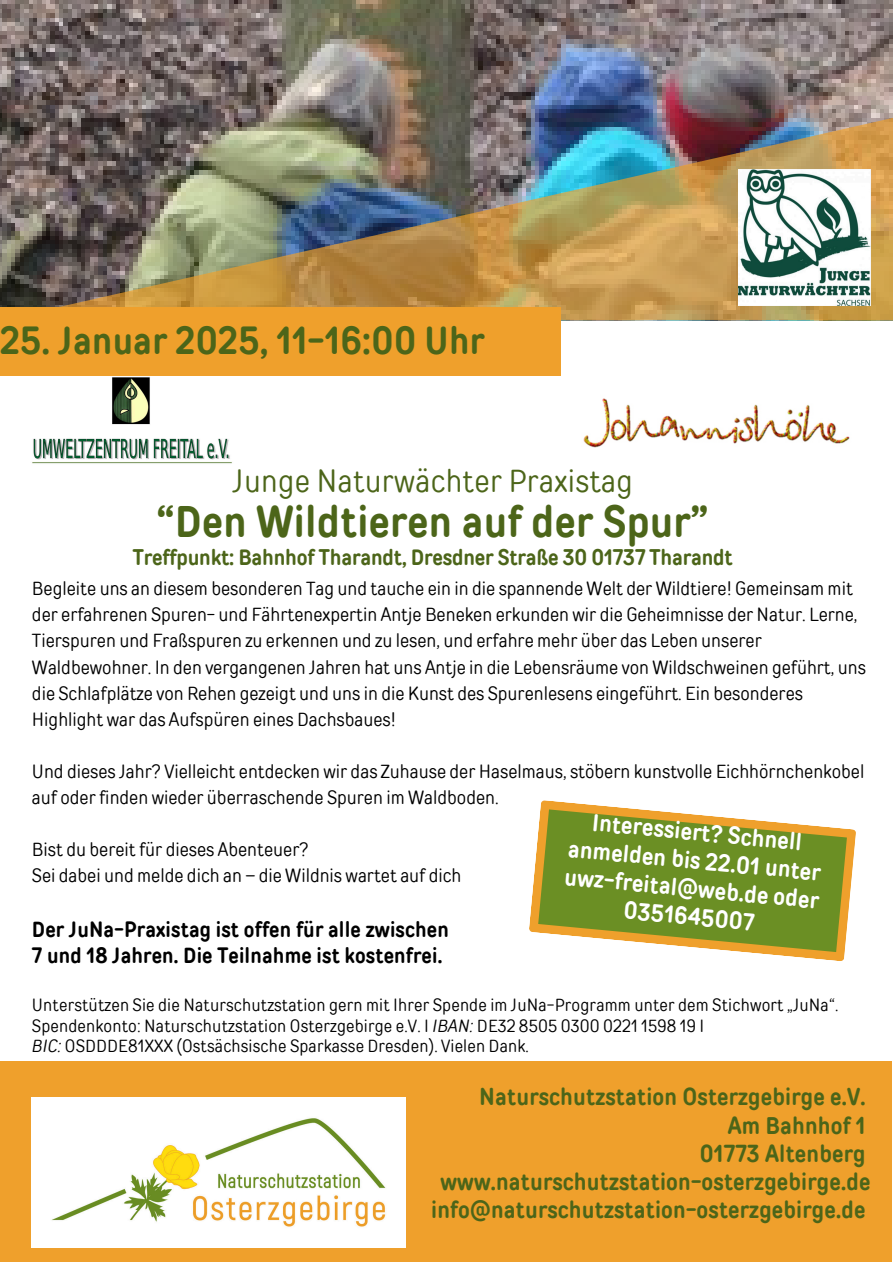
<style>
.page{position:relative;width:893px;height:1262px;background:#fff}
.page>*{position:absolute;margin:0;border:0;box-sizing:border-box;transform-origin:0 0}
.t1{font:700 44.1px "TT Rounds Condensed";letter-spacing:.01em;color:#4c6519}
.t2{font:700 38.25px "TT Rounds Condensed";letter-spacing:.01em;color:#4c6519}
.t3{font:31.65px "TT Rounds Condensed";letter-spacing:.01em;color:#4c6519}
.t4{font:700 24px/28.2px "TT Rounds Condensed";letter-spacing:.01em;color:#4c6519;text-align:right}
.t5{font:700 24px "TT Rounds Condensed";color:#fff}
.t6{font:700 22.05px "TT Rounds Condensed";letter-spacing:-.005em;color:#4c6519}
.t7{font:700 21.75px/26.1px "TT Rounds Condensed";letter-spacing:.01em;color:#000}
.t8{font:18.9px/26.1px "TT Rounds Condensed";color:#000}
.t9{font:17.4px/20.7px "TT Rounds Condensed";letter-spacing:.01em;color:#000}
.s1{font-style:italic}
</style>
<div class="page">
<div style="left:0;top:1060px;width:891px;height:201px;background:#efa02c"></div>
<img style="left:0;top:0;width:892px;height:321px">
<img style="left:0;top:118px;width:892px;height:202px">
<img style="left:32px;top:1097px;width:373px;height:149px">
<img style="left:22px;top:375px;width:219px;height:89px">
<div style="left:0;top:307px;width:560px;height:68px;background:#efa02c"></div>
<img style="left:738px;top:169px;width:132px;height:136px">
<svg style="left:529px;top:800px;width:326px;height:161px;fill:#6b8f24"></svg>
<img style="left:583px;top:398px;width:267px;height:50px">
<h2 class="t2" style="left:0;top:318px;width:485px">25. Januar 2025, 11-16:00 Uhr</h2>
<p class="t3" style="left:232px;top:461px;width:402px">Junge Naturwächter Praxistag</p>
<p class="t1" style="left:157px;top:495px;width:552px">“Den Wildtieren auf der Spur”</p>
<p class="t6" style="left:133px;top:544px;width:601px">Treffpunkt: Bahnhof Tharandt, Dresdner Straße 30 01737 Tharandt</p>
<p class="t8" style="left:32px;top:575px;width:835px">Begleite uns an diesem besonderen Tag und tauche ein in die spannende Welt der Wildtiere! Gemeinsam mit der erfahrenen Spuren- und Fährtenexpertin Antje Beneken erkunden wir die Geheimnisse der Natur. Lerne, Tierspuren und Fraßspuren zu erkennen und zu lesen, und erfahre mehr über das Leben unserer Waldbewohner. In den vergangenen Jahren hat uns Antje in die Lebensräume von Wildschweinen geführt, uns die Schlafplätze von Rehen gezeigt und uns in die Kunst des Spurenlesens eingeführt. Ein besonderes Highlight war das Aufspüren eines Dachsbaues!</p>
<p class="t8" style="left:32px;top:758px;width:833px">Und dieses Jahr? Vielleicht entdecken wir das Zuhause der Haselmaus, stöbern kunstvolle Eichhörnchenkobel auf oder finden wieder überraschende Spuren im Waldboden.</p>
<h1 class="t8" style="left:32px;top:836px;width:278px">Bist du bereit für dieses Abenteuer?</h1>
<p class="t8" style="left:32px;top:862px;width:431px">Sei dabei und melde dich an – die Wildnis wartet auf dich</p>
<p class="t7" style="left:32px;top:916px;width:418px">Der JuNa-Praxistag ist offen für alle zwischen<br>7 und 18 Jahren. Die Teilnahme ist kostenfrei.</p>
<h3 class="t9" style="left:32px;top:994px;width:807px">Unterstützen Sie die Naturschutzstation gern mit Ihrer Spende im JuNa-Programm unter dem Stichwort „JuNa“.<br>Spendenkonto: Naturschutzstation Osterzgebirge e.V. I <span class="s1">IBAN:</span> DE32 8505 0300 0221 1598 19 I</h3>
<p class="t9" style="left:32px;top:1035px;width:498px"><span class="s1">BIC:</span> OSDDDE81XXX (Ostsächsische Sparkasse Dresden). Vielen Dank.</p>
<p class="t5" style="left:593px;top:808px;width:212px;rotate:5deg">Interessiert? Schnell</p>
<p class="t5" style="left:565px;top:862px;width:257px;rotate:5deg">uwz-freital@web.de oder</p>
<p class="t5" style="left:569px;top:834px;width:255px;rotate:5deg">anmelden bis 22.01 unter</p>
<p class="t5" style="left:625px;top:895px;width:132px;rotate:5deg">0351645007</p>
<p class="t4" style="left:431px;top:1082px;width:440px">Naturschutzstation Osterzgebirge e.V.<br>Am Bahnhof 1<br>01773 Altenberg www.naturschutzstation-osterzgebirge.de info@naturschutzstation-osterzgebirge.de</p>
</div>
